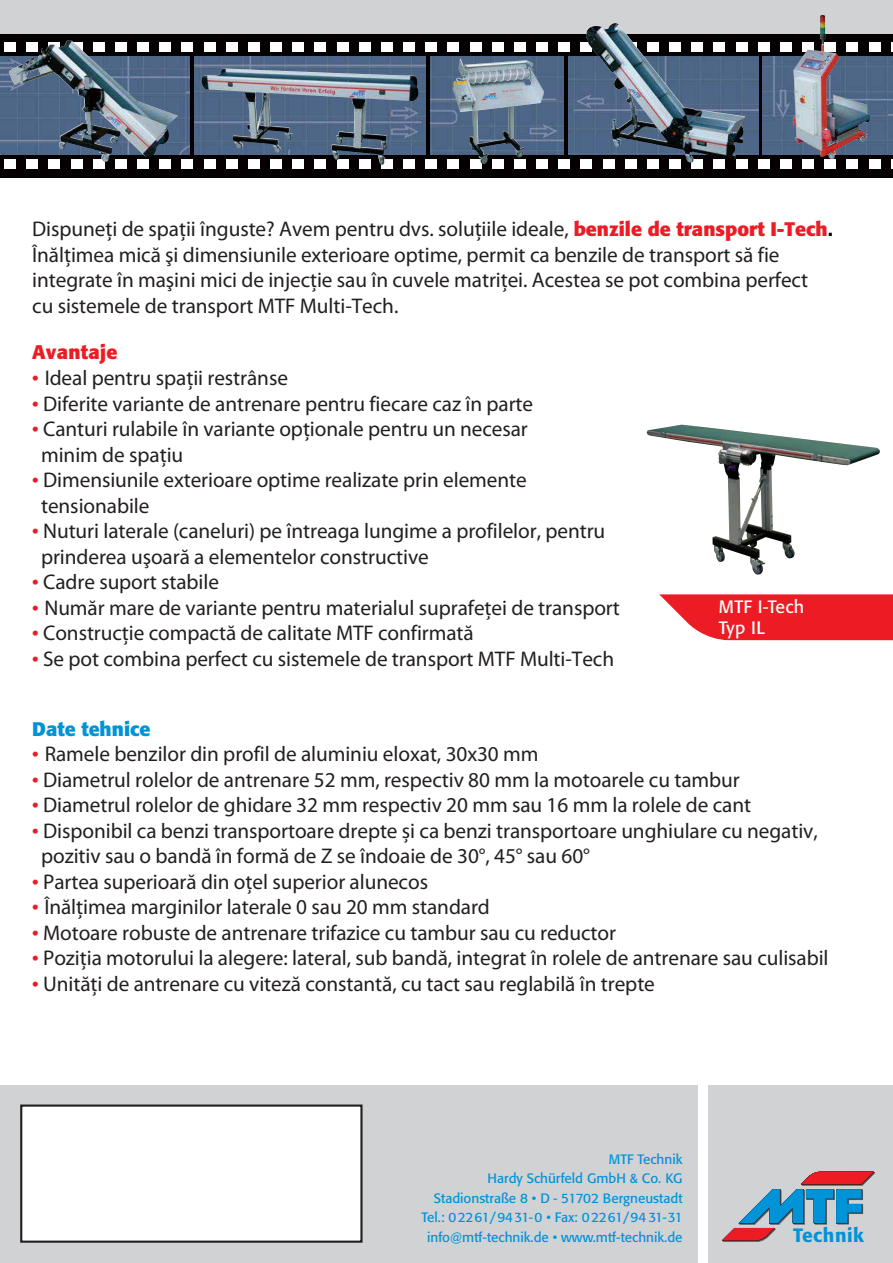
<style>
.page{position:relative;width:893px;height:1263px;background:#fff}
.page>*{position:absolute;margin:0;border:0;box-sizing:border-box;transform-origin:0 0}
.t1{font:21.3px/25.5px "Myriad Pro";letter-spacing:-.005em;color:#231f20}
.t2{font:700 19.5px "Formata";color:#0093d8}
.t3{font:700 19.5px "Formata";letter-spacing:.015em;color:#ed1c24}
.t4{font:500 19.2px "Formata";letter-spacing:.025em;color:#0093d8}
.t5{font:17.7px/20.9px "Formata";letter-spacing:.015em;color:#fff}
.t6{font:13.5px/19.5px "Formata";color:#0093d8;text-align:right}
.s1{font-family:"Formata";font-weight:700;font-size:19.5px;color:#ed1c24}
.s2{font-family:"Tahoma";font-weight:700;font-size:17.25px;color:#000}
.s3{font-family:"Formata";font-size:19.5px;color:#ed1c24}
</style>
<div class="page">
<div style="left:0;top:0;width:893px;height:38px;background:#d1d2d4"></div>
<div style="left:0;top:34px;width:893px;height:144px;background:#050001"></div>
<svg style="left:891px;top:159px;width:2px;height:10px"></svg>
<div style="left:869px;top:159px;width:11px;height:10px;background:#fff"></div>
<div style="left:847px;top:159px;width:11px;height:10px;background:#fff"></div>
<div style="left:824px;top:159px;width:12px;height:10px;background:#fff"></div>
<div style="left:802px;top:159px;width:12px;height:10px;background:#fff"></div>
<div style="left:780px;top:159px;width:11px;height:10px;background:#fff"></div>
<div style="left:758px;top:159px;width:11px;height:10px;background:#fff"></div>
<div style="left:736px;top:159px;width:11px;height:10px;background:#fff"></div>
<div style="left:714px;top:159px;width:11px;height:10px;background:#fff"></div>
<div style="left:691px;top:159px;width:12px;height:10px;background:#fff"></div>
<div style="left:669px;top:159px;width:12px;height:10px;background:#fff"></div>
<div style="left:647px;top:159px;width:11px;height:10px;background:#fff"></div>
<div style="left:625px;top:159px;width:11px;height:10px;background:#fff"></div>
<div style="left:603px;top:159px;width:11px;height:10px;background:#fff"></div>
<div style="left:581px;top:159px;width:11px;height:10px;background:#fff"></div>
<div style="left:558px;top:159px;width:12px;height:10px;background:#fff"></div>
<div style="left:536px;top:159px;width:12px;height:10px;background:#fff"></div>
<div style="left:514px;top:159px;width:11px;height:10px;background:#fff"></div>
<div style="left:492px;top:159px;width:11px;height:10px;background:#fff"></div>
<div style="left:470px;top:159px;width:11px;height:10px;background:#fff"></div>
<div style="left:448px;top:159px;width:11px;height:10px;background:#fff"></div>
<div style="left:425px;top:159px;width:12px;height:10px;background:#fff"></div>
<div style="left:403px;top:159px;width:12px;height:10px;background:#fff"></div>
<svg style="left:381px;top:159px;width:11px;height:10px"></svg>
<div style="left:359px;top:159px;width:11px;height:10px;background:#fff"></div>
<div style="left:337px;top:159px;width:11px;height:10px;background:#fff"></div>
<div style="left:315px;top:159px;width:11px;height:10px;background:#fff"></div>
<div style="left:292px;top:159px;width:12px;height:10px;background:#fff"></div>
<div style="left:270px;top:159px;width:12px;height:10px;background:#fff"></div>
<div style="left:248px;top:159px;width:12px;height:10px;background:#fff"></div>
<div style="left:226px;top:159px;width:11px;height:10px;background:#fff"></div>
<div style="left:204px;top:159px;width:11px;height:10px;background:#fff"></div>
<div style="left:182px;top:159px;width:11px;height:10px;background:#fff"></div>
<div style="left:160px;top:159px;width:11px;height:10px;background:#fff"></div>
<div style="left:137px;top:159px;width:12px;height:10px;background:#fff"></div>
<div style="left:115px;top:159px;width:12px;height:10px;background:#fff"></div>
<div style="left:93px;top:159px;width:11px;height:10px;background:#fff"></div>
<div style="left:71px;top:159px;width:11px;height:10px;background:#fff"></div>
<div style="left:49px;top:159px;width:11px;height:10px;background:#fff"></div>
<div style="left:27px;top:159px;width:11px;height:10px;background:#fff"></div>
<div style="left:4px;top:159px;width:12px;height:10px;background:#fff"></div>
<svg style="left:891px;top:42px;width:2px;height:10px"></svg>
<div style="left:869px;top:42px;width:11px;height:10px;background:#fff"></div>
<div style="left:780px;top:42px;width:11px;height:10px;background:#fff"></div>
<div style="left:758px;top:42px;width:11px;height:10px;background:#fff"></div>
<div style="left:736px;top:42px;width:11px;height:10px;background:#fff"></div>
<div style="left:714px;top:42px;width:11px;height:10px;background:#fff"></div>
<div style="left:691px;top:42px;width:12px;height:10px;background:#fff"></div>
<div style="left:581px;top:42px;width:11px;height:10px;background:#fff"></div>
<div style="left:558px;top:42px;width:12px;height:10px;background:#fff"></div>
<div style="left:536px;top:42px;width:12px;height:10px;background:#fff"></div>
<div style="left:514px;top:42px;width:11px;height:10px;background:#fff"></div>
<div style="left:492px;top:42px;width:11px;height:10px;background:#fff"></div>
<div style="left:470px;top:42px;width:11px;height:10px;background:#fff"></div>
<div style="left:448px;top:42px;width:11px;height:10px;background:#fff"></div>
<div style="left:425px;top:42px;width:12px;height:10px;background:#fff"></div>
<div style="left:403px;top:42px;width:12px;height:10px;background:#fff"></div>
<div style="left:381px;top:42px;width:11px;height:10px;background:#fff"></div>
<div style="left:359px;top:42px;width:11px;height:10px;background:#fff"></div>
<div style="left:337px;top:42px;width:11px;height:10px;background:#fff"></div>
<div style="left:315px;top:42px;width:11px;height:10px;background:#fff"></div>
<div style="left:292px;top:42px;width:12px;height:10px;background:#fff"></div>
<div style="left:270px;top:42px;width:12px;height:10px;background:#fff"></div>
<div style="left:248px;top:42px;width:12px;height:10px;background:#fff"></div>
<div style="left:226px;top:42px;width:11px;height:10px;background:#fff"></div>
<div style="left:204px;top:42px;width:11px;height:10px;background:#fff"></div>
<div style="left:182px;top:42px;width:11px;height:10px;background:#fff"></div>
<div style="left:160px;top:42px;width:11px;height:10px;background:#fff"></div>
<div style="left:137px;top:42px;width:12px;height:10px;background:#fff"></div>
<div style="left:115px;top:42px;width:12px;height:10px;background:#fff"></div>
<div style="left:93px;top:42px;width:11px;height:10px;background:#fff"></div>
<svg style="left:78px;top:42px;width:4px;height:10px"></svg>
<div style="left:4px;top:42px;width:12px;height:10px;background:#fff"></div>
<img style="left:0;top:56px;width:189px;height:99px">
<img style="left:194px;top:56px;width:231px;height:99px">
<img style="left:430px;top:56px;width:134px;height:99px">
<img style="left:569px;top:56px;width:189px;height:99px">
<img style="left:763px;top:56px;width:130px;height:99px">
<img style="left:9px;top:40px;width:69px;height:55px">
<img style="left:201px;top:69px;width:154px;height:85px">
<img style="left:452px;top:59px;width:92px;height:105px">
<img style="left:586px;top:24px;width:108px;height:139px">
<img style="left:793px;top:15px;width:76px;height:144px">
<div style="left:0;top:1085px;width:697px;height:178px;background:#d1d2d4"></div>
<div style="left:708px;top:1085px;width:185px;height:178px;background:#d1d2d4"></div>
<div style="left:20px;top:1105px;width:342px;height:138px;background:#fff;border:2px solid #231f20"></div>
<svg style="left:659px;top:594px;width:234px;height:46px;background:#ef363d"></svg>
<svg style="left:722px;top:1172px;width:153px;height:70px"></svg>
<img style="left:647px;top:430px;width:147px;height:145px">
<p class="t1" style="left:32px;top:216px;width:802px">Dispuneţi de spaţii înguste? Avem pentru dvs. soluţiile ideale, <span class="s1">benzile de transport I-Tech</span><span class="s2">.<br></span>Înălţimea mică şi dimensiunile exterioare optime, permit ca benzile de transport să fie integrate în maşini mici de injecţie sau în cuvele matriţei. Acestea se pot combina perfect cu sistemele de transport MTF Multi-Tech.</p>
<p class="t3" style="left:32px;top:340px;width:87px">Avantaje</p>
<p class="t1" style="left:32px;top:365px;width:257px"><span class="s3">•</span> Ideal pentru spaţii restrânse</p>
<p class="t1" style="left:32px;top:390px;width:502px"><span class="s3">•</span> Diferite variante de antrenare pentru fiecare caz în parte</p>
<p class="t1" style="left:41px;top:416px;width:488px;text-indent:-9px"><span class="s3">•</span> Canturi rulabile în variante opţionale pentru un necesar minim de spaţiu</p>
<p class="t1" style="left:41px;top:467px;width:487px;text-indent:-9px"><span class="s3">•</span> Dimensiunile exterioare optime realizate prin elemente tensionabile</p>
<p class="t1" style="left:41px;top:518px;width:566px;text-indent:-9px"><span class="s3">•</span> Nuturi laterale (caneluri) pe întreaga lungime a profilelor, pentru prinderea uşoară a elementelor constructive</p>
<p class="t1" style="left:32px;top:569px;width:188px"><span class="s3">•</span> Cadre suport stabile</p>
<p class="t1" style="left:32px;top:594px;width:589px"><span class="s3">•</span> Număr mare de variante pentru materialul suprafeţei de transport</p>
<p class="t1" style="left:32px;top:620px;width:443px"><span class="s3">•</span> Construcţie compactă de calitate MTF confirmată</p>
<p class="t1" style="left:32px;top:645px;width:583px"><span class="s3">•</span> Se pot combina perfect cu sistemele de transport MTF Multi-Tech</p>
<p class="t5" style="left:719px;top:596px;width:87px">MTF I-Tech<br>Typ IL</p>
<p class="t2" style="left:32px;top:717px;width:120px">Date tehnice</p>
<p class="t1" style="left:32px;top:741px;width:508px"><span class="s3">•</span> Ramele benzilor din profil de aluminiu eloxat, 30x30 mm</p>
<p class="t1" style="left:32px;top:767px;width:709px"><span class="s3">•</span> Diametrul rolelor de antrenare 52 mm, respectiv 80 mm la motoarele cu tambur</p>
<p class="t1" style="left:32px;top:792px;width:720px"><span class="s3">•</span> Diametrul rolelor de ghidare 32 mm respectiv 20 mm sau 16 mm la rolele de cant</p>
<p class="t1" style="left:41px;top:818px;width:778px;text-indent:-9px"><span class="s3">•</span> Disponibil ca benzi transportoare drepte și ca benzi transportoare unghiulare cu negativ, pozitiv sau o bandă în formă de Z se îndoaie de 30°, 45° sau 60°</p>
<p class="t1" style="left:32px;top:869px;width:397px"><span class="s3">•</span> Partea superioară din oţel superior alunecos</p>
<p class="t1" style="left:32px;top:894px;width:459px"><span class="s3">•</span> Înălţimea marginilor laterale 0 sau 20 mm standard</p>
<p class="t1" style="left:32px;top:920px;width:585px"><span class="s3">•</span> Motoare robuste de antrenare trifazice cu tambur sau cu reductor</p>
<p class="t1" style="left:32px;top:945px;width:798px"><span class="s3">•</span> Poziţia motorului la alegere: lateral, sub bandă, integrat în rolele de antrenare sau culisabil</p>
<p class="t1" style="left:32px;top:971px;width:624px"><span class="s3">•</span> Unităţi de antrenare cu viteză constantă, cu tact sau reglabilă în trepte</p>
<p class="t6" style="left:422px;top:1149px;width:262px">MTF Technik<br>Hardy Schürfeld GmbH &amp; Co. KG Stadionstraße 8 • D - 51702 Bergneustadt Tel.: 02261/9431-0 • Fax: 02261/94 31-31 info@mtf-technik.de • www.mtf-technik.de</p>
<p class="t4" style="left:793px;top:1223px;width:72px">Technik</p>
</div>
